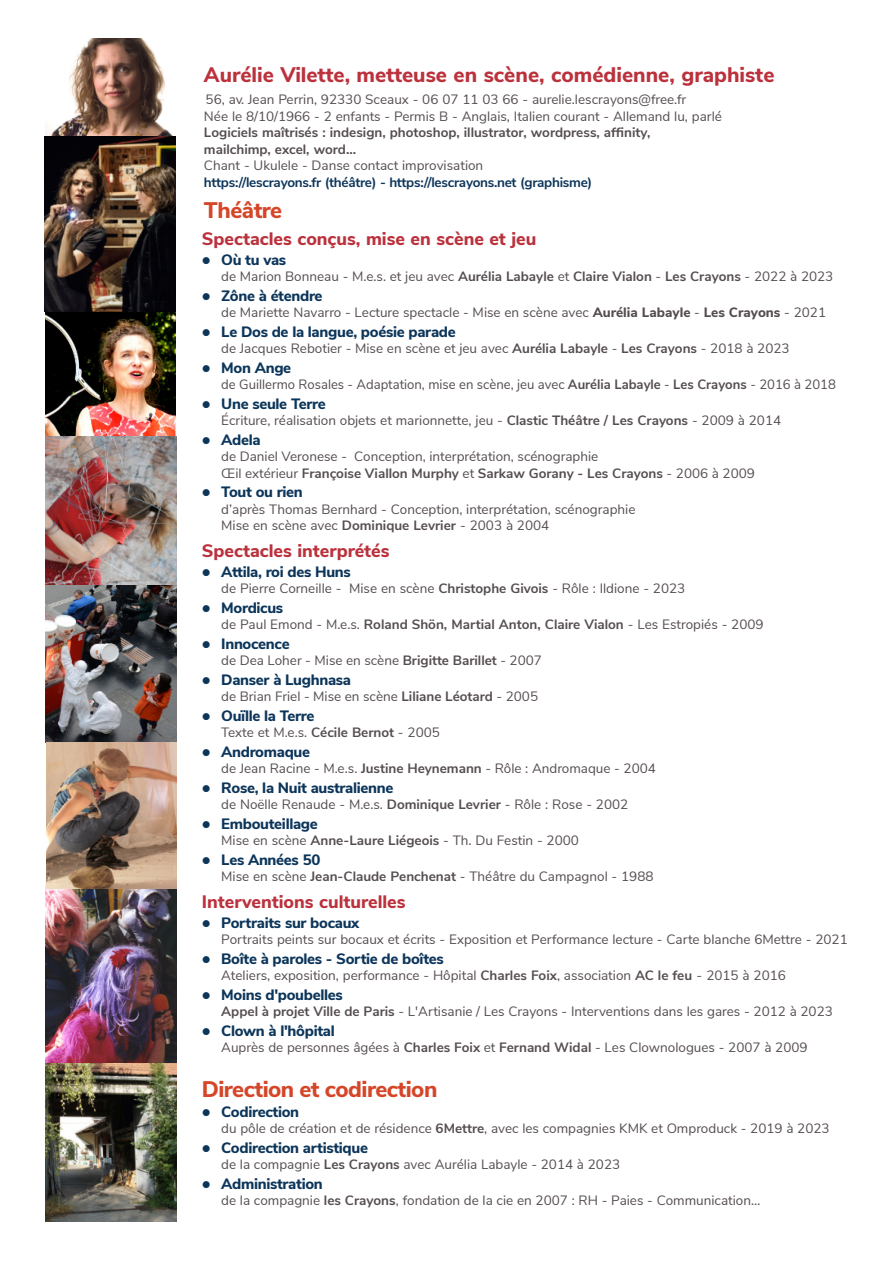
<style>
.page{position:relative;width:893px;height:1263px;background:#fff}
.page>*{position:absolute;margin:0;border:0;box-sizing:border-box;transform-origin:0 0}
.t1{font:800 22.5px "Nunito Sans";letter-spacing:-.02em;color:#d54628}
.t2{font:800 21px "Nunito Sans";color:#bb313c}
.t3{font:800 18px "Nunito Sans";color:#bb313c}
.t4{font:800 15px "Nunito Sans";letter-spacing:-.02em;color:#0c355a}
.t5{font:13.5px/16.5px "Nunito Sans";color:#554d51}
.t6{font:700 13.5px/16.5px "Nunito Sans";color:#554d51}
.t7{font:700 13.5px "Nunito Sans";letter-spacing:-.02em;color:#0c355a}
.s1{font-weight:700}
.s2{font-weight:800}
</style>
<div class="page">
<img style="left:46px;top:889px;width:131px;height:332px">
<img style="left:46px;top:584px;width:131px;height:305px">
<img style="left:45px;top:311px;width:131px;height:130px">
<img style="left:45px;top:38px;width:131px;height:273px">
<img style="left:46px;top:437px;width:131px;height:147px">
<h2 class="t2" style="left:204px;top:60px;width:572px">Aurélie Vilette, metteuse en scène, comédienne, graphiste</h2>
<p class="t5" style="left:204px;top:91px;width:519px">56, av. Jean Perrin, 92330 Sceaux - 06 07 11 03 66 - aurelie.lescrayons@free.fr<br>Née le 8/10/1966 - 2 enfants - Permis B - Anglais, Italien courant - Allemand lu, parlé</p>
<p class="t6" style="left:204px;top:124px;width:448px">Logiciels maîtrisés : indesign, photoshop, illustrator, wordpress, affinity, mailchimp, excel, word…</p>
<p class="t5" style="left:204px;top:157px;width:281px">Chant - Ukulele - Danse contact improvisation</p>
<p class="t7" style="left:204px;top:173px;width:390px">https://lescrayons.fr (théâtre) - https://lescrayons.net (graphisme)</p>
<h1 class="t1" style="left:204px;top:195px;width:80px">Théâtre</h1>
<h3 class="t3" style="left:202px;top:227px;width:336px">Spectacles conçus, mise en scène et jeu</h3>
<p class="t4" style="left:202px;top:249px;width:86px">● Où tu vas</p>
<p class="t5" style="left:221px;top:268px;width:614px">de Marion Bonneau - M.e.s. et jeu avec <span class="s1">Aurélia Labayle</span> et <span class="s1">Claire Vialon</span> - <span class="s1">Les Crayons</span> - 2022 à 2023</p>
<p class="t4" style="left:202px;top:285px;width:122px">● Zône à étendre</p>
<p class="t5" style="left:221px;top:304px;width:606px">de Mariette Navarro - Lecture spectacle - Mise en scène avec <span class="s2">Aurélia Labayle</span> - <span class="s2">Les Crayons</span> - 2021</p>
<p class="t4" style="left:202px;top:321px;width:256px">● Le Dos de la langue, poésie parade</p>
<p class="t5" style="left:221px;top:340px;width:570px">de Jacques Rebotier - Mise en scène et jeu avec <span class="s1">Aurélia Labayle</span> - <span class="s1">Les Crayons</span> - 2018 à 2023</p>
<p class="t4" style="left:202px;top:357px;width:91px">● Mon Ange</p>
<p class="t5" style="left:221px;top:376px;width:616px">de Guillermo Rosales - Adaptation, mise en scène, jeu avec <span class="s1">Aurélia Labayle</span> - <span class="s1">Les Crayons</span> - 2016 à 2018</p>
<p class="t4" style="left:202px;top:393px;width:126px">● Une seule Terre</p>
<p class="t5" style="left:221px;top:412px;width:561px">Écriture, réalisation objets et marionnette, jeu - <span class="s1">Clastic Théâtre / Les Crayons</span> - 2009 à 2014</p>
<p class="t4" style="left:202px;top:429px;width:60px">● Adela</p>
<p class="t5" style="left:221px;top:448px;width:535px">de Daniel Veronese - Conception, interprétation, scénographie<br>Œil extérieur <span class="s1">Françoise Viallon Murphy</span> et <span class="s1">Sarkaw Gorany - Les Crayons</span> - 2006 à 2009</p>
<p class="t4" style="left:202px;top:482px;width:103px">● Tout ou rien</p>
<p class="t5" style="left:221px;top:501px;width:416px">d’après Thomas Bernhard - Conception, interprétation, scénographie<br>Mise en scène avec <span class="s1">Dominique Levrier</span> - 2003 à 2004</p>
<h3 class="t3" style="left:202px;top:539px;width:189px">Spectacles interprétés</h3>
<p class="t4" style="left:202px;top:561px;width:151px">● Attila, roi des Huns</p>
<p class="t5" style="left:221px;top:580px;width:466px">de Pierre Corneille - Mise en scène <span class="s1">Christophe Givois</span> - Rôle : Ildione - 2023</p>
<p class="t4" style="left:202px;top:597px;width:83px">● Mordicus</p>
<p class="t5" style="left:221px;top:616px;width:544px">de Paul Emond - M.e.s. <span class="s1">Roland Shön, Martial Anton, Claire Vialon</span> - Les Estropiés - 2009</p>
<p class="t4" style="left:202px;top:633px;width:89px">● Innocence</p>
<p class="t5" style="left:221px;top:652px;width:322px">de Dea Loher - Mise en scène <span class="s1">Brigitte Barillet</span> - 2007</p>
<p class="t4" style="left:202px;top:669px;width:151px">● Danser à Lughnasa</p>
<p class="t5" style="left:221px;top:688px;width:318px">de Brian Friel - Mise en scène <span class="s1">Liliane Léotard</span> - 2005</p>
<p class="t4" style="left:202px;top:705px;width:114px">● Ouïlle la Terre</p>
<p class="t5" style="left:221px;top:724px;width:220px">Texte et M.e.s. <span class="s1">Cécile Bernot</span> - 2005</p>
<p class="t4" style="left:202px;top:741px;width:110px">● Andromaque</p>
<p class="t5" style="left:221px;top:760px;width:436px">de Jean Racine - M.e.s. <span class="s1">Justine Heynemann</span> - Rôle : Andromaque - 2004</p>
<p class="t4" style="left:202px;top:777px;width:193px">● Rose, la Nuit australienne</p>
<p class="t5" style="left:221px;top:796px;width:409px">de Noëlle Renaude - M.e.s. <span class="s1">Dominique Levrier</span> - Rôle : Rose - 2002</p>
<p class="t4" style="left:202px;top:813px;width:118px">● Embouteillage</p>
<p class="t5" style="left:221px;top:832px;width:359px">Mise en scène <span class="s1">Anne-Laure Liégeois</span> - Th. Du Festin - 2000</p>
<p class="t4" style="left:202px;top:849px;width:120px">● Les Années 50</p>
<p class="t5" style="left:221px;top:868px;width:434px">Mise en scène <span class="s1">Jean-Claude Penchenat</span> - Théâtre du Campagnol - 1988</p>
<h3 class="t3" style="left:202px;top:890px;width:205px">Interventions culturelles</h3>
<p class="t4" style="left:202px;top:912px;width:159px">● Portraits sur bocaux</p>
<p class="t5" style="left:221px;top:931px;width:628px">Portraits peints sur bocaux et écrits - Exposition et Performance lecture - Carte blanche 6Mettre - 2021</p>
<p class="t4" style="left:202px;top:948px;width:244px">● Boîte à paroles - Sortie de boîtes</p>
<p class="t5" style="left:221px;top:967px;width:566px">Ateliers, exposition, performance - Hôpital <span class="s1">Charles Foix</span>, association <span class="s1">AC le feu</span> - 2015 à 2016</p>
<p class="t4" style="left:202px;top:984px;width:143px">● Moins d'poubelles</p>
<p class="t5" style="left:221px;top:1003px;width:613px"><span class="s1">Appel à projet Ville de Paris</span> - L'Artisanie / Les Crayons - Interventions dans les gares - 2012 à 2023</p>
<p class="t4" style="left:202px;top:1020px;width:135px">● Clown à l'hôpital</p>
<p class="t5" style="left:221px;top:1039px;width:588px">Auprès de personnes âgées à <span class="s1">Charles Foix</span> et <span class="s1">Fernand Widal</span> - Les Clownologues - 2007 à 2009</p>
<h1 class="t1" style="left:202px;top:1074px;width:237px">Direction et codirection</h1>
<p class="t4" style="left:202px;top:1101px;width:99px">● Codirection</p>
<p class="t5" style="left:221px;top:1120px;width:610px">du pôle de création et de résidence <span class="s1">6Mettre</span>, avec les compagnies KMK et Omproduck - 2019 à 2023</p>
<p class="t4" style="left:202px;top:1137px;width:168px">● Codirection artistique</p>
<p class="t5" style="left:221px;top:1156px;width:400px">de la compagnie <span class="s1">Les Crayons</span> avec Aurélia Labayle - 2014 à 2023</p>
<p class="t4" style="left:202px;top:1173px;width:123px">● Administration</p>
<p class="t5" style="left:221px;top:1192px;width:541px">de la compagnie <span class="s1">les Crayons</span>, fondation de la cie en 2007 : RH - Paies - Communication…</p>
</div>
